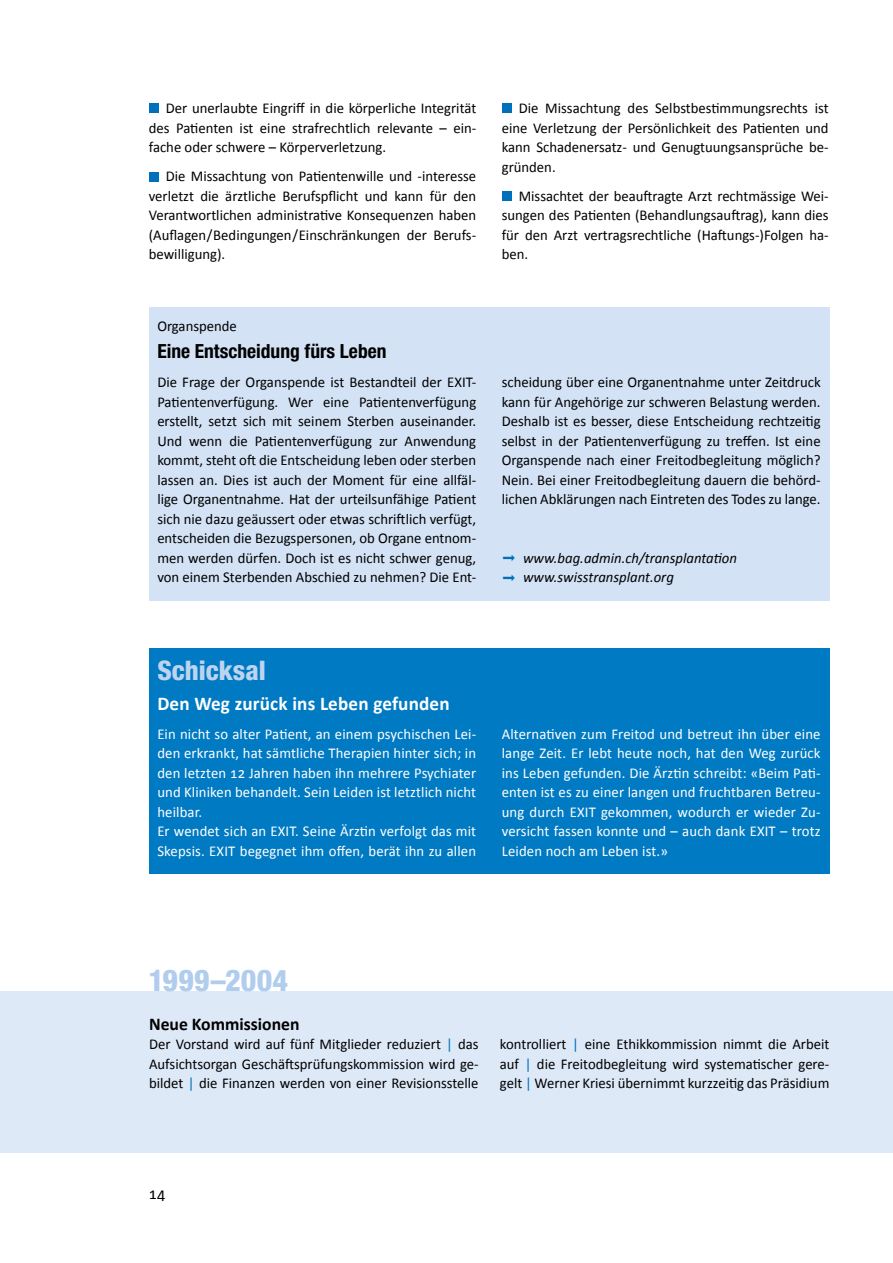
<style>
.page{position:relative;width:893px;height:1263px;background:#fff}
.page>*{position:absolute;margin:0;border:0;box-sizing:border-box;transform-origin:0 0}
.t1{font:800 condensed 30px "Helvetica Neue LT Pro";letter-spacing:.005em;color:#b0cded}
.t2{font:800 condensed 27px "Helvetica Neue LT Pro";color:#bcd4ef}
.t3{font:700 19.5px "Calibri";letter-spacing:.01em;color:#fff}
.t4{font:700 condensed 19.5px "Helvetica Neue LT Pro";color:#000}
.t5{font:700 18px "Calibri";color:#000}
.t6{font:16.5px "Calibri";color:#000}
.t7{font:15px/19.5px "Calibri";color:#000;text-align:justify}
.t8{font:15px/19.5px "Calibri";letter-spacing:.01em;color:#fff}
.t9{font:italic 15px/19.5px "Calibri";color:#000}
.s1{color:#0070ba}
</style>
<div class="page">
<div style="left:149px;top:648px;width:680px;height:226px;background:#007ac3"></div>
<div style="left:0;top:991px;width:893px;height:161px;background:#dee9f8"></div>
<div style="left:149px;top:103px;width:9px;height:10px;background:#0070ba"></div>
<div style="left:149px;top:172px;width:9px;height:9px;background:#0070ba"></div>
<div style="left:502px;top:103px;width:9px;height:10px;background:#0070ba"></div>
<div style="left:502px;top:191px;width:9px;height:10px;background:#0070ba"></div>
<div style="left:149px;top:307px;width:680px;height:294px;background:#d3e2f5"></div>
<p class="t7" style="left:149px;top:98px;width:329px;text-indent:17px">Der unerlaubte Eingriff in die körperliche Integrität des Patienten ist eine strafrechtlich relevante – ein&shy;fache oder schwere – Körperverletzung.</p>
<p class="t7" style="left:149px;top:167px;width:329px;text-indent:17px">Die Missachtung von Patientenwille und -interesse verletzt die ärztliche Berufspflicht und kann für den Verantwortlichen administrative Konsequenzen haben (Auflagen/Bedingungen/Einschränkungen der Berufs&shy;bewilligung).</p>
<p class="t7" style="left:502px;top:98px;width:328px;text-indent:17px">Die Missachtung des Selbstbestimmungsrechts ist eine Verletzung der Persönlichkeit des Patienten und kann Schadenersatz- und Genugtuungsansprüche be&shy;gründen.</p>
<p class="t7" style="left:502px;top:186px;width:328px;text-indent:17px">Missachtet der beauftragte Arzt rechtmässige Wei&shy;sungen des Patienten (Behandlungsauftrag), kann dies für den Arzt vertragsrechtliche (Haftungs-)Folgen ha&shy;ben.</p>
<p class="t7" style="left:157px;top:316px;width:81px">Organspende</p>
<h3 class="t4" style="left:157px;top:339px;width:231px">Eine Entscheidung fürs Leben</h3>
<p class="t7" style="left:157px;top:372px;width:320px">Die Frage der Organspende ist Bestandteil der EXIT-Patientenverfügung. Wer eine Patientenverfügung erstellt, setzt sich mit seinem Sterben auseinander.<br>Und wenn die Patientenverfügung zur Anwendung kommt, steht oft die Entscheidung leben oder sterben lassen an. Dies ist auch der Moment für eine allfäl&shy;lige Organentnahme. Hat der urteilsunfähige Patient sich nie dazu geäussert oder etwas schriftlich verfügt, entscheiden die Bezugspersonen, ob Organe entnom&shy;men werden dürfen. Doch ist es nicht schwer genug, von einem Sterbenden Abschied zu nehmen? Die Ent-</p>
<p class="t7" style="left:502px;top:372px;width:320px">scheidung über eine Organentnahme unter Zeitdruck kann für Angehörige zur schweren Belastung werden.<br>Deshalb ist es besser, diese Entscheidung rechtzeitig selbst in der Patientenverfügung zu treffen. Ist eine Organspende nach einer Freitodbegleitung möglich?<br>Nein. Bei einer Freitodbegleitung dauern die behörd&shy;lichen Abklärungen nach Eintreten des Todes zu lange.</p>
<p class="t9" style="left:523px;top:547px;width:215px">www.bag.admin.ch/transplantation www.swisstransplant.org</p>
<h2 class="t2" style="left:157px;top:654px;width:110px">Schicksal</h2>
<h3 class="t3" style="left:157px;top:691px;width:294px">Den Weg zurück ins Leben gefunden</h3>
<p class="t8" style="left:157px;top:724px;width:320px">Ein nicht so alter Patient, an einem psychischen Lei&shy;den erkrankt, hat sämtliche Therapien hinter sich; in den letzten 12 Jahren haben ihn mehrere Psychiater und Kliniken behandelt. Sein Leiden ist letztlich nicht heilbar.<br>Er wendet sich an EXIT. Seine Ärztin verfolgt das mit Skepsis. EXIT begegnet ihm offen, berät ihn zu allen</p>
<p class="t8" style="left:502px;top:724px;width:320px;text-align:justify">Alternativen zum Freitod und betreut ihn über eine lange Zeit. Er lebt heute noch, hat den Weg zurück ins Leben gefunden. Die Ärztin schreibt: «Beim Pati&shy;enten ist es zu einer langen und fruchtbaren Betreu&shy;ung durch EXIT gekommen, wodurch er wieder Zu&shy;versicht fassen konnte und – auch dank EXIT – trotz Leiden noch am Leben ist.»</p>
<h1 class="t1" style="left:149px;top:962px;width:141px">1999–2004</h1>
<p class="t5" style="left:149px;top:1012px;width:152px">Neue Kommissionen</p>
<p class="t7" style="left:149px;top:1034px;width:331px">Der Vorstand wird auf fünf Mitglieder reduziert <span class="s1">|</span> das Aufsichtsorgan Geschäftsprüfungskommission wird ge&shy;bildet <span class="s1">|</span> die Finanzen werden von einer Revisionsstelle</p>
<p class="t7" style="left:500px;top:1034px;width:331px">kontrolliert <span class="s1">|</span> eine Ethikkommission nimmt die Arbeit auf <span class="s1">|</span> die Freitodbegleitung wird systematischer gere&shy;gelt <span class="s1">|</span> Werner Kriesi übernimmt kurzzeitig das Präsidium</p>
<p class="t6" style="left:149px;top:1183px;width:18px">14</p>
</div>
